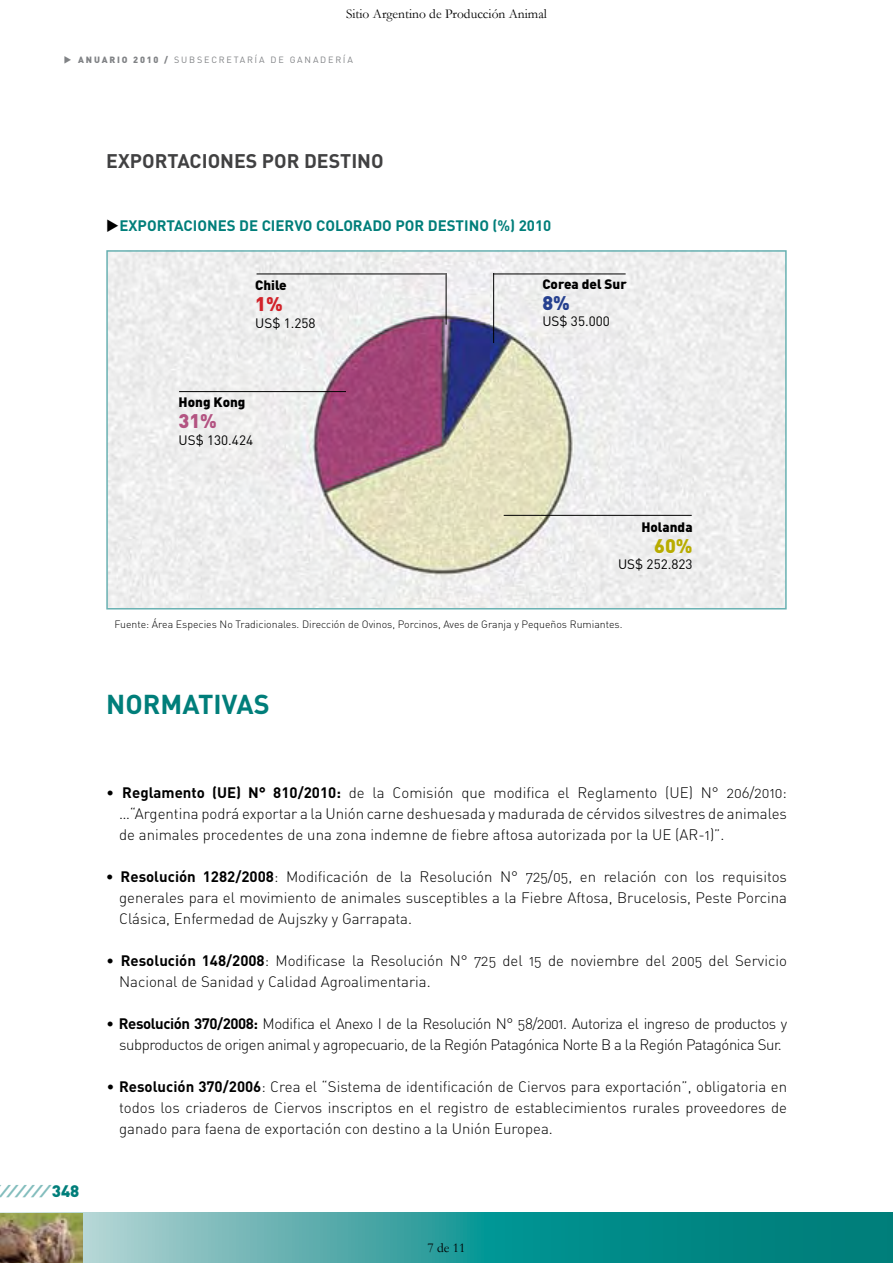
<style>
.page{position:relative;width:893px;height:1263px;background:#fff}
.page>*{position:absolute;margin:0;border:0;box-sizing:border-box;transform-origin:0 0}
.t1{font:700 27px "DIN";color:#007e7a}
.t2{font:700 19.5px "DIN";color:#414142}
.t3{font:900 19.5px "DIN";color:#b8ac00}
.t4{font:900 19.5px "DIN";color:#b35482}
.t5{font:900 19.5px "DIN";color:#d2232a}
.t6{font:900 19.5px "DIN";color:#25408f}
.t7{font:italic 900 16.5px "Helvetica Neue";color:#83bdbd}
.t8{font:15px/21px "DIN Light Alternate";color:#000;text-align:justify}
.t9{font:15px/21px "DIN Light Alternate";letter-spacing:-.03em;color:#000;text-align:center}
.t10{font:700 15px "DIN";color:#007e7a}
.t11{font:13.5px "DIN";color:#000}
.t12{font:13.5px "Garamond";color:#000}
.t13{font:900 13.5px "DIN";color:#000}
.t14{font:10.5px "DIN Light Alternate";color:#000}
.t15{font:9px "DIN";letter-spacing:.2em;color:#808285}
.s1{font-weight:900}
.s2{font-family:"DIN";font-style:normal;color:#007e7a}
.s3{font-family:"DIN";font-weight:700}
</style>
<div class="page">
<svg style="left:83px;top:1213px;width:810px;height:50px;background:#349d9c"></svg>
<img style="left:0;top:1213px;width:83px;height:50px">
<img style="left:109px;top:253px;width:675px;height:353px">
<div style="left:106px;top:250px;width:681px;height:359px;border:2px solid #68b1b2"></div>
<hr style="left:446px;top:273px;width:1px;height:52px;background:#000">
<hr style="left:493px;top:273px;width:1px;height:70px;background:#000">
<hr style="left:504px;top:515px;width:188px;height:1px;background:#000">
<hr style="left:179px;top:391px;width:167px;height:1px;background:#000">
<hr style="left:257px;top:274px;width:189px;height:1px;background:#000">
<hr style="left:493px;top:274px;width:133px;height:1px;background:#000">
<p class="t12" style="left:346px;top:4px;width:202px">Sitio Argentino de Producción Animal</p>
<p class="t15" style="left:64px;top:54px;width:291px">◆ <span class="s1">anuario 2010 /</span> SUBSECRETARÍA DE GANADERÍA</p>
<h2 class="t2" style="left:106px;top:148px;width:279px">EXPORTACI ONES POR DESTI NO</h2>
<p class="t10" style="left:119px;top:216px;width:433px">EXPORTACI ONES DE CIERVO COLORADO POR DESTI NO (%) 2010</p>
<p class="t13" style="left:255px;top:276px;width:33px">Chile</p>
<h2 class="t5" style="left:255px;top:291px;width:29px">1%</h2>
<p class="t11" style="left:255px;top:315px;width:62px">US$ 1.258</p>
<p class="t13" style="left:179px;top:393px;width:68px">Hong Kong</p>
<h2 class="t4" style="left:179px;top:408px;width:40px">31%</h2>
<p class="t11" style="left:179px;top:432px;width:76px">US$ 130.424</p>
<p class="t13" style="left:542px;top:275px;width:86px">Corea del Sur</p>
<h2 class="t6" style="left:542px;top:290px;width:29px">8%</h2>
<p class="t11" style="left:542px;top:313px;width:69px">US$ 35.000</p>
<p class="t13" style="left:641px;top:518px;width:53px">Holanda</p>
<h2 class="t3" style="left:654px;top:533px;width:40px">60%</h2>
<p class="t11" style="left:618px;top:556px;width:76px">US$ 252.823</p>
<p class="t14" style="left:114px;top:618px;width:510px">Fuente: Área Especies No Tradicionales. Dirección de Ovinos, Porcinos, Aves de Granja y Pequeños Rumiantes.</p>
<h1 class="t1" style="left:106px;top:687px;width:165px">N ORMATIVAS</h1>
<p class="t7" style="left:-2px;top:1181px;width:83px">////// <span class="s2">3 4 8</span></p>
<p class="t8" style="left:119px;top:782px;width:669px;text-indent:-13px">• <span class="s3">REGLAMENTO (UE) N° 810/2010:</span> de la Comisión que modifica el Reglamento (UE) N ° 206/2010: …“Argentina podrá exportar a la U nión carne deshuesada y madurada de cérvidos silvestres de animales de animales procedentes de una zona indemne de fiebre aftosa autorizada por la UE</p>
<p class="t8" style="left:675px;top:824px;width:51px">(AR-1)”.</p>
<p class="t8" style="left:119px;top:866px;width:669px;text-indent:-13px"><span class="s3">• RESOLUCIÓN 1282/2008</span>: M odificación de la Resolución N ° 725/05, en relación con los requisitos generales para el movimiento de animales susceptibles a la Fiebre Aftosa, B rucelosis, Peste Porcina Clásica, Enfermedad de Aujszky y Garrapata.</p>
<p class="t8" style="left:119px;top:950px;width:669px;text-indent:-13px">• <span class="s3">RESOLUCIÓN 148/2008</span>: M odificase la Resolución N ° 725 del 15 de noviembre del 2005 del Servicio<br>Nacional de Sanidad y Calidad Agroalimentaria.</p>
<p class="t9" style="left:106px;top:1013px;width:682px">• <span class="s3">RESOLUCIÓN 370/2008:</span> M odifica el Anexo I de la Resolución N ° 58/2001. Autoriza el ingreso de productos y subproductos de origen animal y agropecuario, de la Región Patagónica Norte B a la Región Patagónica Sur.</p>
<p class="t8" style="left:119px;top:1076px;width:669px;text-indent:-13px">• <span class="s3">RESOLUCIÓN 370/2006</span>: Crea el “Sistema de identificación de Ciervos para exportación”, obligatoria en todos los criaderos de Ciervos inscriptos en el registro de establecimientos rurales proveedores de ganado para faena de exportación con destino a la U nión Europea.</p>
<p class="t12" style="left:427px;top:1238px;width:40px">7 de 11</p>
</div>
